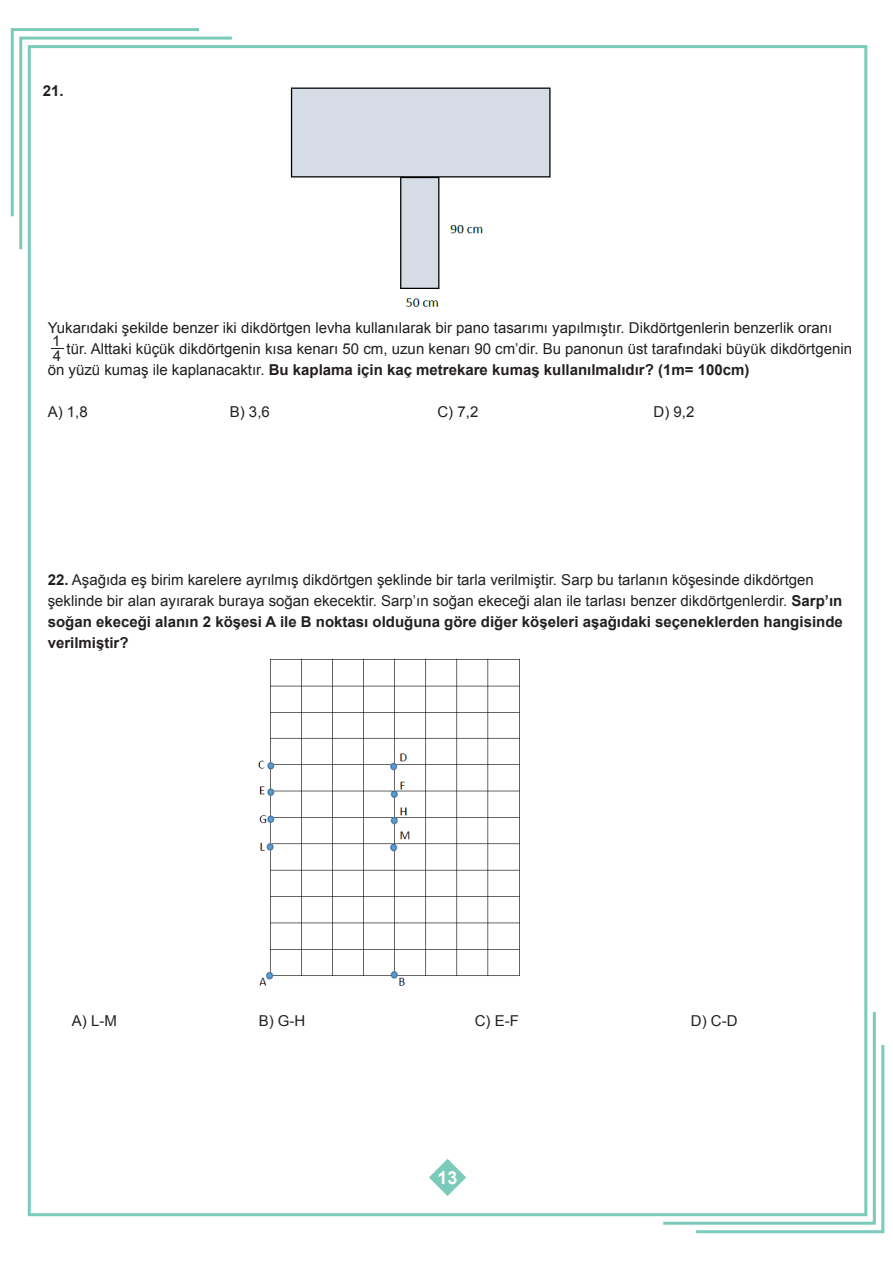
<style>
.page{position:relative;width:893px;height:1263px;background:#fff}
.page>*{position:absolute;margin:0;border:0;box-sizing:border-box;transform-origin:0 0}
.t1{font:700 18px "Arial";color:#fff}
.t2{font:15px/21px "Arial";color:#231f20}
.t3{font:700 15px "Arial";color:#231f20}
.t4{font:15px "Arial Unicode MS";color:#231f20}
.s1{font-weight:700}
</style>
<div class="page">
<svg style="left:19px;top:36px;width:216px;height:216px"></svg>
<svg style="left:10px;top:28px;width:192px;height:191px"></svg>
<svg style="left:660px;top:1009px;width:216px;height:216px"></svg>
<svg style="left:693px;top:1042px;width:192px;height:192px"></svg>
<svg style="left:429px;top:1159px;width:37px;height:37px"></svg>
<svg style="left:51px;top:348px;width:12px;height:1px"></svg>
<img style="left:290px;top:87px;width:261px;height:220px">
<img style="left:258px;top:658px;width:262px;height:328px">
<p class="t3" style="left:43px;top:81px;width:22px">21.</p>
<p class="t2" style="left:48px;top:317px;width:786px">Yukarıdaki şekilde benzer iki dikdörtgen levha kullanılarak bir pano tasarımı yapılmıştır. Dikdörtgenlerin benzerlik oranı</p>
<p class="t4" style="left:53px;top:347px;width:10px">4</p>
<p class="t4" style="left:52px;top:332px;width:10px">1</p>
<p class="t2" style="left:48px;top:338px;width:806px;text-indent:19px">tür. Alttaki küçük dikdörtgenin kısa kenarı 50 cm, uzun kenarı 90 cm’dir. Bu panonun üst tarafındaki büyük dikdörtgenin ön yüzü kumaş ile kaplanacaktır. <span class="s1">Bu kaplama için kaç metrekare kumaş kullanılmalıdır? (1m= 100cm)</span></p>
<p class="t2" style="left:48px;top:401px;width:42px">A) 1,8</p>
<p class="t2" style="left:230px;top:401px;width:42px">B) 3,6</p>
<p class="t2" style="left:437px;top:401px;width:42px">C) 7,2</p>
<p class="t2" style="left:653px;top:401px;width:42px">D) 9,2</p>
<p class="t2" style="left:48px;top:569px;width:797px"><span class="s1">22.</span> Aşağıda eş birim karelere ayrılmış dikdörtgen şeklinde bir tarla verilmiştir. Sarp bu tarlanın köşesinde dikdörtgen şeklinde bir alan ayırarak buraya soğan ekecektir. Sarp’ın soğan ekeceği alan ile tarlası benzer dikdörtgenlerdir. <span class="s1">Sarp’ın soğan ekeceği alanın 2 köşesi A ile B noktası olduğuna göre diğer köşeleri aşağıdaki seçeneklerden hangisinde verilmiştir?</span></p>
<p class="t2" style="left:72px;top:1010px;width:46px">A) L-M</p>
<p class="t2" style="left:259px;top:1010px;width:48px">B) G-H</p>
<p class="t2" style="left:475px;top:1010px;width:46px">C) E-F</p>
<p class="t2" style="left:691px;top:1010px;width:48px">D) C-D</p>
<p class="t1" style="left:438px;top:1166px;width:22px">13</p>
</div>
